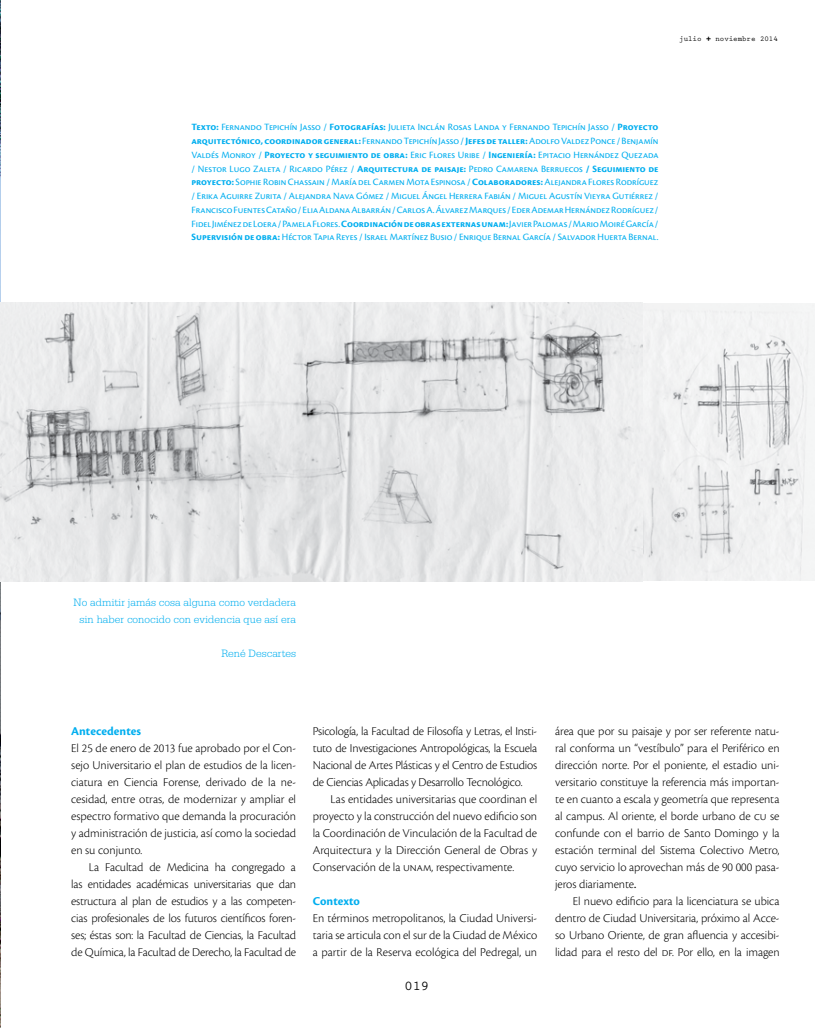
<style>
.page{position:relative;width:815px;height:1028px;background:#fff}
.page>*{position:absolute;margin:0;border:0;box-sizing:border-box;transform-origin:0 0}
.t1{font:700 13.75px "Prestige Elite Std";color:#000}
.cuerpo_de_texto_sang{font:300 12.5px/17px "Cronos Pro";letter-spacing:-.01em;color:#000;text-align:justify}
.Cuerpo_de_texto{font:300 12.5px/17px "Cronos Pro";color:#000;text-align:justify}
.Cuerpo_de_texto-2{font:700 12.5px "Cronos Pro";color:#00aeef}
.epigrafe{font:300 11.25px/16.9px "Serifa Std";color:#00aeef;text-align:center}
.Cuerpo_de_texto-3{font:10px/13.8px "Cronos Pro";letter-spacing:-.005em;color:#00aeef;text-align:justify}
.t2{font:700 7.5px "Prestige Elite Std";letter-spacing:-.005em;color:#000}
.s1{font-family:"Avenir Next Condensed"}
.s2{font-weight:700}
.s3{font-weight:400}
</style>
<div class="page">
<img style="left:0;top:0;width:1px;height:1028px">
<img style="left:642px;top:304px;width:173px;height:276px">
<img style="left:1px;top:303px;width:641px;height:278px">
<p class="t2" style="left:679px;top:35px;width:100px">julio <span class="s1">+</span> noviembre 2014</p>
<p class="Cuerpo_de_texto-3" style="left:191px;top:120px;width:469px"><span class="s2">Texto:</span> Fernando Tepichín Jasso / <span class="s2">Fotografías:</span> Julieta Inclán Rosas Landa y Fernando Tepichín Jasso / <span class="s2">Proyecto arquitectónico, coordinador general:</span> Fernando Tepichín Jasso / <span class="s2">Jefes de taller:</span> Adolfo Valdez Ponce / Benjamín Valdés Monroy / <span class="s2">Proyecto y seguimiento de obra:</span> Eric Flores Uribe / <span class="s2">Ingeniería:</span> Epitacio Hernández Quezada / Nestor Lugo Zaleta / Ricardo Pérez / <span class="s2">Arquitectura de paisaje:</span> Pedro Camarena Berruecos <span class="s2">/ Seguimiento de proyecto:</span> Sophie Robin Chassain / María del Carmen Mota Espinosa / <span class="s2">Colaboradores:</span> Alejandra Flores Rodríguez / Erika Aguirre Zurita / Alejandra Nava Gómez / Miguel Ángel Herrera Fabián / Miguel Agustín Vieyra Gutiérrez / Francisco Fuentes Cataño / Elia Aldana Albarrán / Carlos A. Álvarez Marques / Eder Ademar Hernández Rodríguez / Fidel Jiménez de Loera / Pamela Flores. <span class="s2">Coordinación de obras externas unam:</span> Javier Palomas / Mario Moiré García / <span class="s2">Supervisión de obra:</span> Héctor Tapia Reyes / Israel Martínez Busio / Enrique Bernal García / Salvador Huerta Bernal.</p>
<p class="epigrafe" style="left:74px;top:594px;width:224px">No admitir jamás cosa alguna como verdadera sin haber conocido con evidencia que así era</p>
<p class="epigrafe" style="left:221px;top:644px;width:76px">René Descartes</p>
<p class="Cuerpo_de_texto-2" style="left:71px;top:723px;width:71px">Antecedentes</p>
<p class="Cuerpo_de_texto" style="left:71px;top:739px;width:226px">El 25 de enero de 2013 fue aprobado por el Con&shy;sejo Universitario el plan de estudios de la licen&shy;ciatura en Ciencia Forense, derivado de la ne&shy;cesidad, entre otras, de modernizar y ampliar el espectro formativo que demanda la procuración y administración de justicia, así como la sociedad en su conjunto.</p>
<p class="cuerpo_de_texto_sang" style="left:71px;top:858px;width:226px;text-indent:18px">La Facultad de Medicina ha congregado a las entidades académicas universitarias que dan estructura al plan de estudios y a las competen&shy;cias profesionales de los futuros científicos foren&shy;ses; éstas son: la Facultad de Ciencias, la Facultad de Química, la Facultad de Derecho, la Facultad de</p>
<p class="cuerpo_de_texto_sang" style="left:313px;top:722px;width:226px">Psicología, la Facultad de Filosofía y Letras, el Insti&shy;tuto de Investigaciones Antropológicas, la Escuela Nacional de Artes Plásticas y el Centro de Estudios de Ciencias Aplicadas y Desarrollo Tecnológico.</p>
<p class="cuerpo_de_texto_sang" style="left:313px;top:790px;width:226px;text-indent:18px">Las entidades universitarias que coordinan el proyecto y la construcción del nuevo edificio son la Coordinación de Vinculación de la Facultad de Arquitectura y la Dirección General de Obras y Conservación de la unam, respectivamente.</p>
<p class="Cuerpo_de_texto-2" style="left:313px;top:893px;width:49px">Contexto</p>
<p class="Cuerpo_de_texto" style="left:313px;top:909px;width:226px">En términos metropolitanos, la Ciudad Universi&shy;taria se articula con el sur de la Ciudad de México a partir de la Reserva ecológica del Pedregal, un</p>
<h1 class="t1" style="left:404px;top:978px;width:26px">019</h1>
<p class="Cuerpo_de_texto" style="left:555px;top:722px;width:226px">área que por su paisaje y por ser referente natu&shy;ral conforma un “vestíbulo” para el Periférico en dirección norte. Por el poniente, el estadio uni&shy;versitario constituye la referencia más importan&shy;te en cuanto a escala y geometría que representa al campus. Al oriente, el borde urbano de cu se confunde con el barrio de Santo Domingo y la estación terminal del Sistema Colectivo Metro, cuyo servicio lo aprovechan más de 90 000 pasa&shy;jeros diariamente<span class="s3">.</span></p>
<p class="cuerpo_de_texto_sang" style="left:555px;top:892px;width:226px;text-indent:18px">El nuevo edificio para la licenciatura se ubica dentro de Ciudad Universitaria, próximo al Acce&shy;so Urbano Oriente, de gran afluencia y accesibi&shy;lidad para el resto del df. Por ello, en la imagen</p>
</div>
